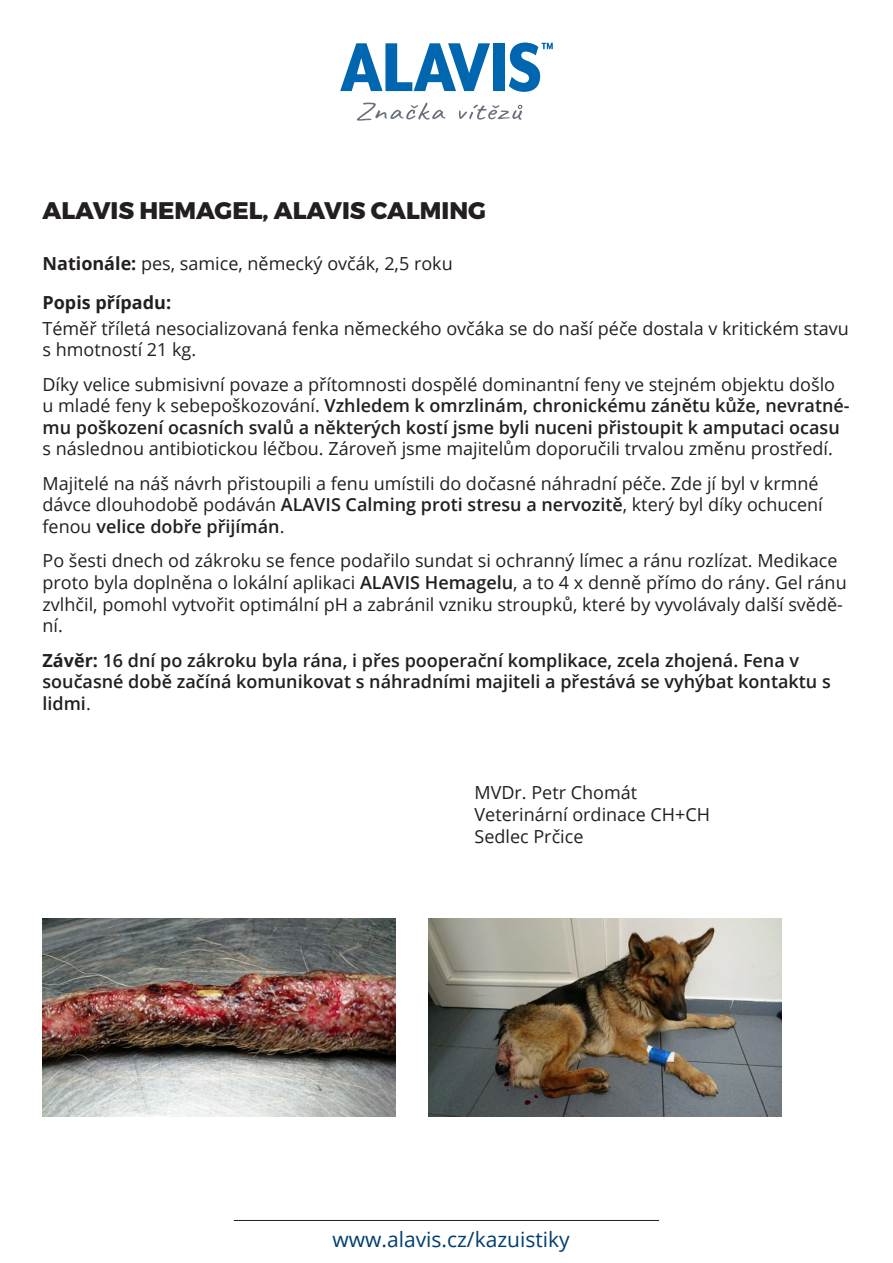
<style>
.page{position:relative;width:893px;height:1263px;background:#fff}
.page>*{position:absolute;margin:0;border:0;box-sizing:border-box;transform-origin:0 0}
.t1{font:800 24px "Montserrat";color:#231f20}
.t2{font:21px "Open Sans";color:#003e6f}
.t3{font:18px/21.6px "Open Sans";color:#231f20}
.t4{font:600 18px/21.6px "Open Sans";color:#231f20}
.t5{font:700 18px "Open Sans";color:#231f20}
.s1{font-weight:700}
.s2{font-weight:600}
.s3{font-weight:400}
</style>
<div class="page">
<hr style="left:234px;top:1220px;width:425px;height:1px;background:#231f20">
<svg style="left:340px;top:43px;width:150px;height:48px"></svg>
<div style="left:493px;top:43px;width:12px;height:48px;background:#0066b0"></div>
<svg style="left:509px;top:43px;width:44px;height:49px"></svg>
<svg style="left:357px;top:103px;width:88px;height:18px"></svg>
<svg style="left:459px;top:105px;width:63px;height:15px"></svg>
<img style="left:43px;top:918px;width:353px;height:199px">
<img style="left:428px;top:918px;width:353px;height:199px">
<p class="t1" style="left:43px;top:195px;width:445px">ALAVIS HEMAGEL, ALAVIS CALMING</p>
<p class="t3" style="left:43px;top:252px;width:412px"><span class="s1">Nationále:</span> pes, samice, německý ovčák, 2,5 roku</p>
<p class="t5" style="left:43px;top:290px;width:130px">Popis případu:</p>
<p class="t3" style="left:43px;top:317px;width:808px">Téměř tříletá nesocializovaná fenka německého ovčáka se do naší péče dostala v kritickém stavu s hmotností 21 kg.</p>
<p class="t3" style="left:43px;top:373px;width:809px">Díky velice submisivní povaze a přítomnosti dospělé dominantní feny ve stejném objektu došlo u mladé feny k sebepoškozování. <span class="s2">Vzhledem k omrzlinám, chronickému zánětu kůže, nevratné&shy;mu poškození ocasních svalů a některých kostí jsme byli nuceni přistoupit k amputaci ocasu </span>s následnou antibiotickou léčbou. Zároveň jsme majitelům doporučili trvalou změnu prostředí.</p>
<p class="t3" style="left:43px;top:472px;width:782px">Majitelé na náš návrh přistoupili a fenu umístili do dočasné náhradní péče. Zde jí byl v krmné dávce dlouhodobě podáván <span class="s2">ALAVIS Calming proti stresu a nervozitě</span>, který byl díky ochucení fenou <span class="s2">velice dobře přijímán</span>.</p>
<p class="t3" style="left:43px;top:550px;width:806px">Po šesti dnech od zákroku se fence podařilo sundat si ochranný límec a ránu rozlízat. Medikace proto byla doplněna o lokální aplikaci <span class="s2">ALAVIS Hemagelu</span>, a to 4 x denně přímo do rány. Gel ránu zvlhčil, pomohl vytvořit optimální pH a zabránil vzniku stroupků, které by vyvolávaly další svědě&shy;ní.</p>
<p class="t4" style="left:43px;top:649px;width:790px"><span class="s1">Závěr:</span> 16 dní po zákroku byla rána, i přes pooperační komplikace, zcela zhojená. Fena v současné době začíná komunikovat s náhradními majiteli a přestává se vyhýbat kontaktu s lidmi<span class="s3">.</span></p>
<p class="t3" style="left:475px;top:782px;width:164px">MVDr. Petr Chomát</p>
<p class="t3" style="left:475px;top:803px;width:237px">Veterinární ordinace CH+CH</p>
<p class="t3" style="left:475px;top:825px;width:110px">Sedlec Prčice</p>
<p class="t2" style="left:332px;top:1224px;width:239px">www.alavis.cz/kazuistiky</p>
</div>
